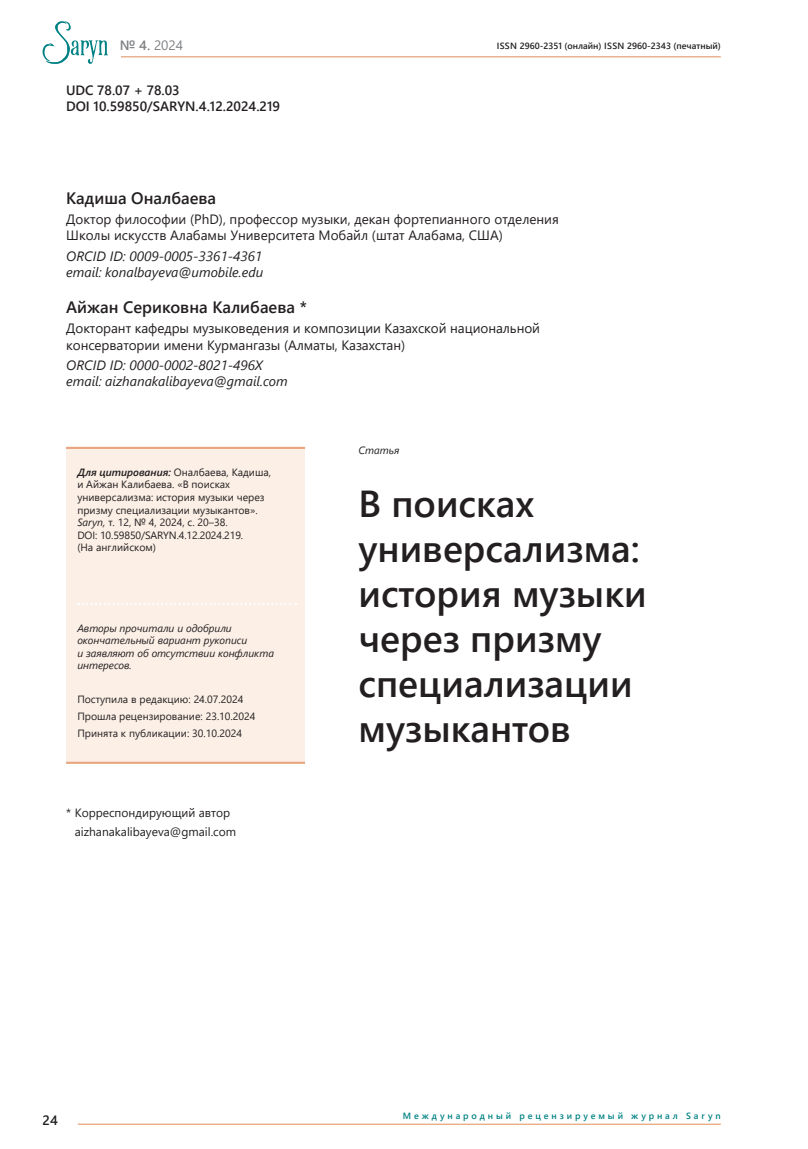
<style>
.page{position:relative;width:808px;height:1149px;background:#fff}
.page>*{position:absolute;margin:0;border:0;box-sizing:border-box;transform-origin:0 0}
.t1{font:600 37.5px/45px "Segoe UI";color:#231f20}
.t2{font:600 16.5px "Segoe UI";color:#231f20}
.t3{font:13.5px/16.2px "Segoe UI";color:#231f20}
.t4{font:italic 13.5px/16.2px "Segoe UI";color:#231f20}
.t5{font:600 13.5px/16.2px "Segoe UI";color:#231f20}
.t6{font:13.5px "Segoe UI";color:#808285}
.t7{font:12px/18.6px "Segoe UI";color:#231f20}
.t8{font:10.5px/12.6px "Segoe UI";color:#231f20}
.t9{font:italic 10.5px/12.6px "Segoe UI";color:#231f20}
.t10{font:600 9px "Segoe UI";color:#231f20}
.t11{font:600 9px "Segoe UI";letter-spacing:.32em;color:#008183}
.s1{font-weight:600}
.s2{font-weight:600;font-style:italic}
.s3{font-style:italic}
</style>
<div class="page">
<svg style="left:42px;top:21px;width:66px;height:43px"></svg>
<hr style="left:78px;top:1123px;width:643px;height:1px;background:#e7a67e">
<hr style="left:121px;top:56px;width:600px;height:1px;background:#e7a67e">
<div style="left:66px;top:446px;width:239px;height:315px;background:#fbefe6"></div>
<hr style="left:66px;top:761px;width:239px;height:2px;background:#e7a67e">
<hr style="left:66px;top:446px;width:239px;height:3px;background:#e7a67e">
<svg style="left:78px;top:603px;width:218px;height:2px"></svg>
<p class="t6" style="left:120px;top:33px;width:65px"><span class="s1">№ 4.</span> 2024</p>
<p class="t5" style="left:66px;top:81px;width:215px">UDC 78.07 + 78.03<br>DOI 10.59850/SARYN.4.12.2024.219</p>
<p class="t10" style="left:497px;top:37px;width:226px">ISSN 2960-2351 (онлайн) ISSN 2960-2343 (печатный)</p>
<h2 class="t2" style="left:66px;top:182px;width:152px">Кадиша Оналбаева</h2>
<p class="t3" style="left:66px;top:210px;width:494px">Доктор философии (PhD), профессор музыки, декан фортепианного отделения<br>Школы искусств Алабамы Университета Мобайл (штат Алабама, США)</p>
<p class="t4" style="left:66px;top:245px;width:198px">ORCID ID: 0009-0005-3361-4361 email: konalbayeva@umobile.edu</p>
<h2 class="t2" style="left:66px;top:291px;width:242px">Айжан Сериковна Калибаева *</h2>
<p class="t3" style="left:66px;top:319px;width:475px">Докторант кафедры музыковедения и композиции Казахской национальной консерватории имени Курмангазы (Алматы, Казахстан)</p>
<p class="t4" style="left:66px;top:355px;width:223px">ORCID ID: 0000-0002-8021-496X email: aizhanakalibayeva@gmail.com</p>
<p class="t8" style="left:77px;top:464px;width:195px"><span class="s2">Для цитирования:</span> Оналбаева, Кадиша, и Айжан Калибаева. «В поисках универсализма: история музыки через призму специализации музыкантов».<br><span class="s3">Saryn,</span> т. 12, № 4, 2024, с. 20–38.<br>DOI: 10.59850/SARYN.4.12.2024.219.<br>(На английском)</p>
<p class="t9" style="left:77px;top:619px;width:198px">Авторы прочитали и одобрили окончательный вариант рукописи<br>и заявляют об отсутствии конфликта интересов.</p>
<p class="t8" style="left:77px;top:689px;width:180px;line-height:16.8px">Поступила в редакцию: 24.07.2024<br>Прошла рецензирование: 23.10.2024<br>Принята к публикации: 30.10.2024</p>
<p class="t7" style="left:75px;top:802px;width:163px;text-indent:-9px">* Корреспондирующий автор aizhanakalibayeva@gmail.com</p>
<p class="t9" style="left:358px;top:442px;width:42px">Статья</p>
<h1 class="t1" style="left:358px;top:477px;width:290px">В поисках универсализма: история музыки через призму специализации музыкантов</h1>
<p class="t5" style="left:43px;top:1110px;width:17px">24</p>
<p class="t11" style="left:403px;top:1106px;width:319px">Международный рецензируемый журнал Saryn</p>
</div>
